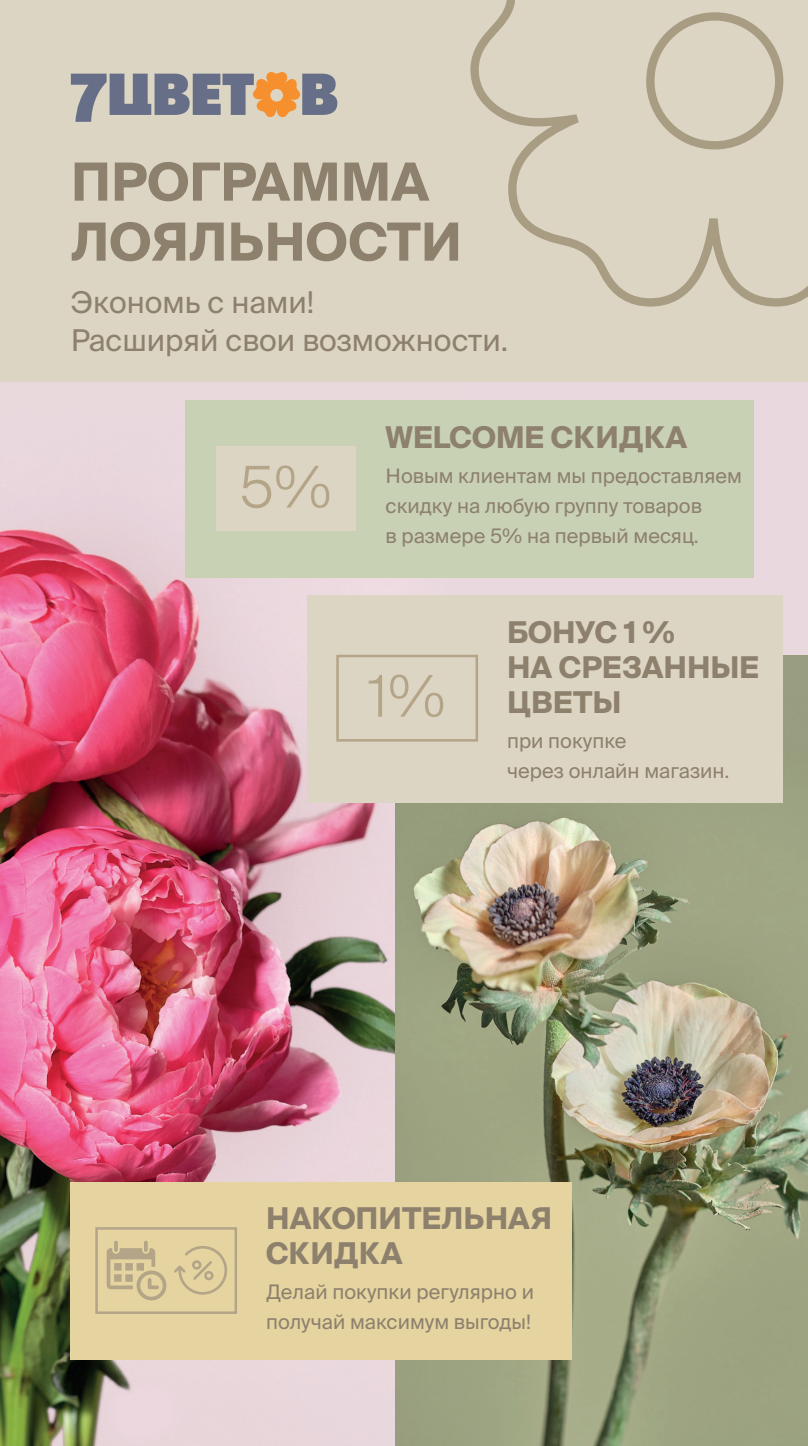
<style>
.page{position:relative;width:808px;height:1446px;background:#dcd5c3}
.page>*{position:absolute;margin:0;border:0;box-sizing:border-box;transform-origin:0 0}
.t1{font:300 57.5px "Suisse Intl";color:#b4a588}
.t2{font:700 52.5px "Suisse Intl";color:#8d806d}
.t3{font:700 30px "Suisse Intl";color:#8d806d}
.t4{font:30px "Suisse Intl";color:#8d806d}
.t5{font:20px "Suisse Intl";color:#8d806d}
</style>
<div class="page">
<div style="left:0;top:383px;width:808px;height:1063px;background:#e9d8dd"></div>
<img style="left:0;top:400px;width:395px;height:1046px">
<img style="left:395px;top:694px;width:413px;height:752px">
<svg style="left:470px;top:0;width:338px;height:306px"></svg>
<svg style="left:71px;top:72px;width:266px;height:50px"></svg>
<div style="left:186px;top:400px;width:568px;height:178px;background:#c8d1b4"></div>
<div style="left:216px;top:446px;width:139px;height:85px;background:#dcd5c3"></div>
<div style="left:307px;top:595px;width:475px;height:208px;background:#dcd5c3"></div>
<div style="left:70px;top:1182px;width:502px;height:177px;background:#e5d4a0"></div>
<div style="left:95px;top:1227px;width:142px;height:87px;border:2px solid #b4a588"></div>
<svg style="left:107px;top:1240px;width:59px;height:60px"></svg>
<svg style="left:174px;top:1246px;width:53px;height:48px"></svg>
<div style="left:336px;top:655px;width:142px;height:86px;border:2px solid #b5a588"></div>
<p class="t2" style="left:71px;top:152px;width:360px">ПРОГРАММА</p>
<p class="t2" style="left:71px;top:212px;width:392px">ЛОЯЛЬНОСТИ</p>
<p class="t4" style="left:71px;top:285px;width:245px">Экономь с нами!</p>
<p class="t4" style="left:71px;top:323px;width:439px">Расширяй свои возможности.</p>
<p class="t1" style="left:239px;top:454px;width:94px">5%</p>
<p class="t3" style="left:386px;top:420px;width:303px">WELCOME СКИДКА</p>
<p class="t5" style="left:386px;top:464px;width:358px">Новым клиентам мы предоставляем</p>
<p class="t5" style="left:386px;top:494px;width:318px">скидку на любую группу товаров</p>
<p class="t5" style="left:386px;top:524px;width:315px">в размере 5% на первый месяц.</p>
<p class="t1" style="left:369px;top:663px;width:78px">1%</p>
<p class="t3" style="left:507px;top:615px;width:169px">БОНУС 1 %</p>
<p class="t3" style="left:507px;top:650px;width:254px">НА СРЕЗАННЫЕ</p>
<p class="t3" style="left:507px;top:685px;width:116px">ЦВЕТЫ</p>
<p class="t5" style="left:507px;top:729px;width:121px">при покупке</p>
<p class="t5" style="left:507px;top:759px;width:224px">через онлайн магазин.</p>
<p class="t3" style="left:266px;top:1201px;width:288px">НАКОПИТЕЛЬНАЯ</p>
<p class="t3" style="left:266px;top:1236px;width:138px">СКИДКА</p>
<p class="t5" style="left:266px;top:1281px;width:269px">Делай покупки регулярно и</p>
<p class="t5" style="left:266px;top:1311px;width:266px">получай максимум выгоды!</p>
</div>
